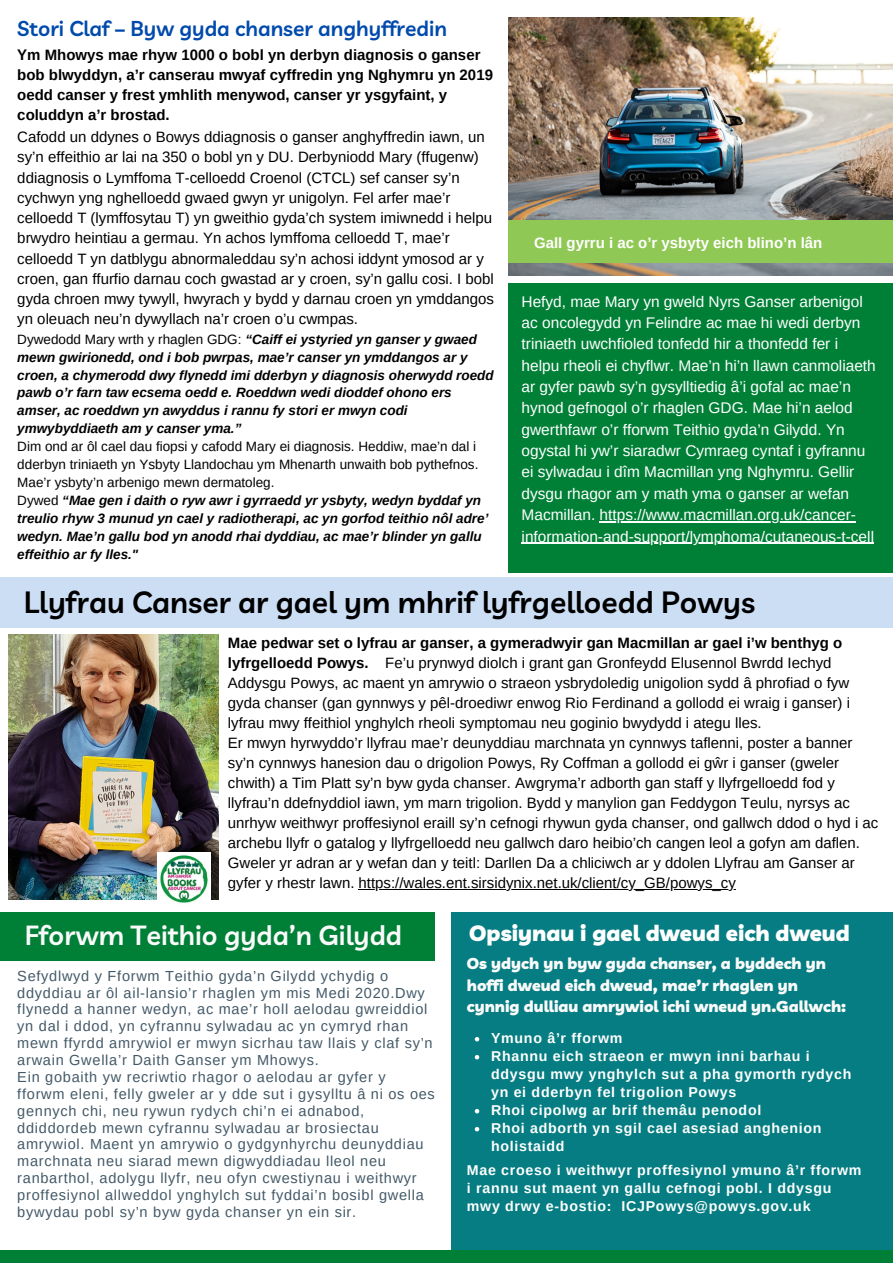
<style>
.page{position:relative;width:893px;height:1264px;background:#fff}
.page>*{position:absolute;margin:0;border:0;box-sizing:border-box;transform-origin:0 0}
.t1{font:600 30px "Livvic";color:#000}
.t2{font:600 27px "Livvic";color:#fafafa}
.t3{font:900 22.05px "Livvic";color:#fff}
.t4{font:600 21px "Livvic";color:#004aad}
.t5{font:900 15.75px "Livvic";color:#fafafa}
.t6{font:15.45px/21.3px "Arimo";color:#fff}
.t7{font:15px/20px "Arimo";color:#000}
.t8{font:700 15px/20.2px "Arimo";color:#000}
.t9{font:700 15px "Arimo";color:#fff}
.t10{font:14.55px/16.8px "Arimo";letter-spacing:.05em;color:#435967}
.t11{font:700 14.25px/18px "Arimo";letter-spacing:.05em;color:#fff}
.t12{font:italic 700 13.5px/18px "Arimo";color:#000}
.t13{font:13.5px/18px "Arimo";color:#000}
.s1{font-weight:400;font-style:normal}
.s2{font-weight:700}
</style>
<div class="page">
<div style="left:451px;top:912px;width:441px;height:337px;background:#067d82"></div>
<div style="left:0;top:577px;width:892px;height:50px;background:#ccdef4"></div>
<div style="left:0;top:912px;width:435px;height:48px;background:#008037"></div>
<img style="left:8px;top:634px;width:211px;height:265px">
<img style="left:158px;top:852px;width:53px;height:51px">
<img style="left:508px;top:18px;width:384px;height:257px">
<div style="left:508px;top:283px;width:384px;height:289px;background:#008037"></div>
<hr style="left:599px;top:521px;width:256px;height:1px;background:#fff">
<hr style="left:521px;top:542px;width:353px;height:2px;background:#fff">
<hr style="left:358px;top:889px;width:377px;height:1px;background:#000">
<div style="left:508px;top:220px;width:384px;height:42px;background:#90c856"></div>
<svg style="left:474px;top:1037px;width:5px;height:4px"></svg>
<svg style="left:474px;top:1055px;width:5px;height:4px"></svg>
<svg style="left:474px;top:1109px;width:5px;height:4px"></svg>
<svg style="left:474px;top:1127px;width:5px;height:4px"></svg>
<div style="left:0;top:1249px;width:892px;height:13px;background:#008037"></div>
<p class="t4" style="left:17px;top:14px;width:431px">Stori Claf – Byw gyda chanser anghyffredin</p>
<p class="t8" style="left:17px;top:44px;width:477px">Ym Mhowys mae rhyw 1000 o bobl yn derbyn diagnosis o ganser bob blwyddyn, a’r canserau mwyaf cyffredin yng Nghymru yn 2019 oedd canser y frest ymhlith menywod, canser yr ysgyfaint, y coluddyn a’r brostad.</p>
<p class="t7" style="left:17px;top:127px;width:478px">Cafodd un ddynes o Bowys ddiagnosis o ganser anghyffredin iawn, un sy’n effeithio ar lai na 350 o bobl yn y DU. Derbyniodd Mary (ffugenw) ddiagnosis o Lymffoma T-celloedd Croenol (CTCL) sef canser sy’n cychwyn yng nghelloedd gwaed gwyn yr unigolyn. Fel arfer mae’r celloedd T (lymffosytau T) yn gweithio gyda’ch system imiwnedd i helpu brwydro heintiau a germau. Yn achos lymffoma celloedd T, mae’r celloedd T yn datblygu abnormaleddau sy’n achosi iddynt ymosod ar y croen, gan ffurfio darnau coch gwastad ar y croen, sy’n gallu cosi. I bobl gyda chroen mwy tywyll, hwyrach y bydd y darnau croen yn ymddangos yn oleuach neu’n dywyllach na’r croen o’u cwmpas.</p>
<p class="t12" style="left:17px;top:330px;width:478px"><span class="s1">Dywedodd Mary wrth y rhaglen GDG:</span> “Caiff ei ystyried yn ganser y gwaed mewn gwirionedd, ond i bob pwrpas, mae’r canser yn ymddangos ar y croen, a chymerodd dwy flynedd imi dderbyn y diagnosis oherwydd roedd pawb o’r farn taw ecsema oedd e. Roeddwn wedi dioddef ohono ers amser, ac roeddwn yn awyddus i rannu fy stori er mwyn codi ymwybyddiaeth am y canser yma.”</p>
<p class="t13" style="left:17px;top:438px;width:462px">Dim ond ar ôl cael dau fiopsi y cafodd Mary ei diagnosis. Heddiw, mae’n dal i dderbyn triniaeth yn Ysbyty Llandochau ym Mhenarth unwaith bob pythefnos.<br>Mae’r ysbyty’n arbenigo mewn dermatoleg.</p>
<p class="t12" style="left:17px;top:492px;width:472px"><span class="s1">Dywed</span> “Mae gen i daith o ryw awr i gyrraedd yr ysbyty, wedyn byddaf yn treulio rhyw 3 munud yn cael y radiotherapi, ac yn gorfod teithio nôl adre’ wedyn. Mae’n gallu bod yn anodd rhai dyddiau, ac mae’r blinder yn gallu effeithio ar fy lles."</p>
<p class="t9" style="left:534px;top:234px;width:290px">Gall gyrru i ac o’r ysbyty eich blino’n lân</p>
<p class="t6" style="left:521px;top:290px;width:343px">Hefyd, mae Mary yn gweld Nyrs Ganser arbenigol ac oncolegydd yn Felindre ac mae hi wedi derbyn triniaeth uwchfioled tonfedd hir a thonfedd fer i</p>
<p class="t6" style="left:521px;top:354px;width:356px">helpu rheoli ei chyflwr. Mae’n hi’n llawn canmoliaeth ar gyfer pawb sy’n gysylltiedig â’i gofal ac mae’n hynod gefnogol o’r rhaglen GDG. Mae hi’n aelod gwerthfawr o’r fforwm Teithio gyda’n Gilydd. Yn ogystal hi yw’r siaradwr Cymraeg cyntaf i gyfrannu ei sylwadau i dîm Macmillan yng Nghymru. Gellir dysgu rhagor am y math yma o ganser ar wefan Macmillan. https://www.macmillan.org.uk/cancer&shy;information-and-support/lymphoma/cutaneous-t-cell</p>
<p class="t1" style="left:24px;top:582px;width:732px">Llyfrau Canser ar gael ym mhrif lyfrgelloedd Powys</p>
<p class="t7" style="left:228px;top:633px;width:623px"><span class="s2">Mae pedwar set o lyfrau ar ganser, a gymeradwyir gan Macmillan ar gael i’w benthyg o lyfrgelloedd Powys.</span> Fe’u prynwyd diolch i grant gan Gronfeydd Elusennol Bwrdd Iechyd Addysgu Powys, ac maent yn amrywio o straeon ysbrydoledig unigolion sydd â phrofiad o fyw gyda chanser (gan gynnwys y pêl-droediwr enwog Rio Ferdinand a gollodd ei wraig i ganser) i lyfrau mwy ffeithiol ynghylch rheoli symptomau neu goginio bwydydd i ategu lles.</p>
<p class="t7" style="left:228px;top:732px;width:651px">Er mwyn hyrwyddo’r llyfrau mae’r deunyddiau marchnata yn cynnwys taflenni, poster a banner sy’n cynnwys hanesion dau o drigolion Powys, Ry Coffman a gollodd ei gŵr i ganser (gweler chwith) a Tim Platt sy’n byw gyda chanser. Awgryma’r adborth gan staff y llyfrgelloedd fod y llyfrau’n ddefnyddiol iawn, ym marn trigolion. Bydd y manylion gan Feddygon Teulu, nyrsys ac unrhyw weithwyr proffesiynol eraill sy’n cefnogi rhywun gyda chanser, ond gallwch ddod o hyd i ac archebu llyfr o gatalog y llyfrgelloedd neu gallwch daro heibio’ch cangen leol a gofyn am daflen.<br>Gweler yr adran ar y wefan dan y teitl: Darllen Da a chliciwch ar y ddolen Llyfrau am Ganser ar gyfer y rhestr lawn. https://wales.ent.sirsidynix.net.uk/client/cy_GB/powys_cy</p>
<p class="t2" style="left:25px;top:918px;width:379px">Fforwm Teithio gyda’n Gilydd</p>
<p class="t10" style="left:17px;top:967px;width:417px">Sefydlwyd y Fforwm Teithio gyda’n Gilydd ychydig o ddyddiau ar ôl ail-lansio’r rhaglen ym mis Medi 2020.Dwy flynedd a hanner wedyn, ac mae’r holl aelodau gwreiddiol yn dal i ddod, yn cyfrannu sylwadau ac yn cymryd rhan mewn ffyrdd amrywiol er mwyn sicrhau taw llais y claf sy’n arwain Gwella’r Daith Ganser ym Mhowys.</p>
<p class="t10" style="left:17px;top:1068px;width:419px">Ein gobaith yw recriwtio rhagor o aelodau ar gyfer y fforwm eleni, felly gweler ar y dde sut i gysylltu â ni os oes gennych chi, neu rywun rydych chi’n ei adnabod, ddiddordeb mewn cyfrannu sylwadau ar brosiectau amrywiol. Maent yn amrywio o gydgynhyrchu deunyddiau marchnata neu siarad mewn digwyddiadau lleol neu ranbarthol, adolygu llyfr, neu ofyn cwestiynau i weithwyr proffesiynol allweddol ynghylch sut fyddai’n bosibl gwella bywydau pobl sy’n byw gyda chanser yn ein sir.</p>
<p class="t3" style="left:469px;top:918px;width:382px">Opsiynau i gael dweud eich dweud</p>
<p class="t5" style="left:467px;top:953px;width:360px">Os ydych yn byw gyda chanser, a byddech yn</p>
<p class="t5" style="left:467px;top:974px;width:332px">hoffi dweud eich dweud, mae’r rhaglen yn</p>
<p class="t5" style="left:467px;top:996px;width:381px">cynnig dulliau amrywiol ichi wneud yn.Gallwch:</p>
<p class="t11" style="left:491px;top:1028px;width:133px">Ymuno â’r fforwm</p>
<p class="t11" style="left:491px;top:1046px;width:362px">Rhannu eich straeon er mwyn inni barhau i ddysgu mwy ynghylch sut a pha gymorth rydych yn ei dderbyn fel trigolion Powys</p>
<p class="t11" style="left:491px;top:1100px;width:272px">Rhoi cipolwg ar brif themâu penodol</p>
<p class="t11" style="left:491px;top:1118px;width:332px">Rhoi adborth yn sgil cael asesiad anghenion holistaidd</p>
<p class="t11" style="left:467px;top:1161px;width:396px">Mae croeso i weithwyr proffesiynol ymuno â’r fforwm i rannu sut maent yn gallu cefnogi pobl. I ddysgu mwy drwy e-bostio: ICJPowys@powys.gov.uk</p>
</div>
